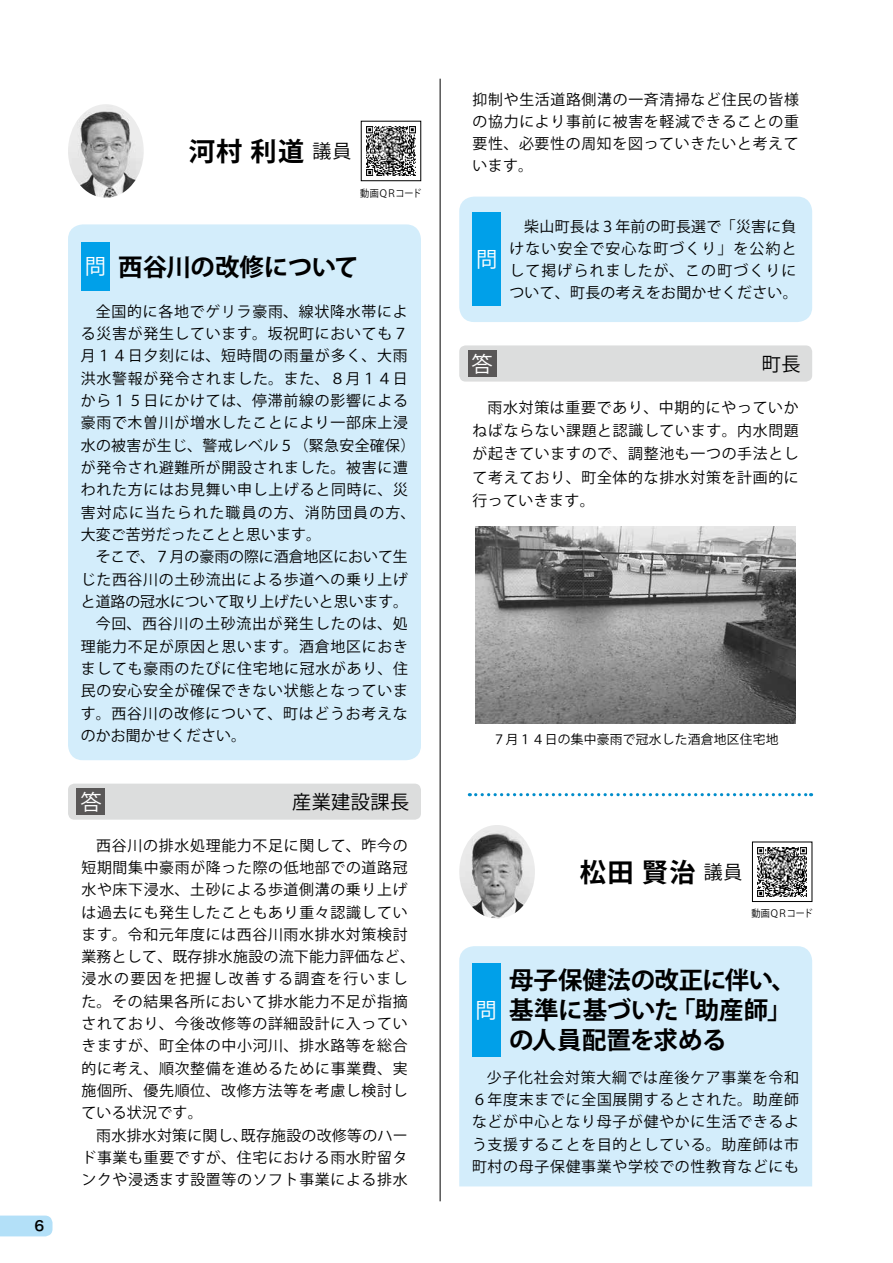
<style>
.page{position:relative;width:893px;height:1263px;background:#fff}
.page>*{position:absolute;margin:0;border:0;box-sizing:border-box;transform-origin:0 0}
.t1{font:700 26.25px "Koz Go Pr 6 N";letter-spacing:.05em;color:#000}
.t2{font:700 24.45px/29.7px "Koz Go Pr 6 N";letter-spacing:-.01em;color:#000}
.t3{font:21.3px "Koz Go Pr 6 N";color:#fff}
.t4{font:19.2px "Koz Go Pr 6 N";letter-spacing:.025em;color:#000}
.t5{font:18.9px "Koz Go Pr 6 N";color:#000}
.t6{font:14.85px/22.4px "Koz Go Pr 6 N";letter-spacing:.05em;color:#000;text-align:justify}
.t7{font:14.85px "Koz Go Pr 6 N";color:#000}
.t8{font:14.85px "Koz Go Pr 6 N";letter-spacing:.01em;color:#000}
.t9{font:13.8px "Hira Kaku Std W6";color:#000}
.t10{font:12.75px "Koz Go Pr 6 N";letter-spacing:.02em;color:#000}
.t11{font:10.05px "Koz Go Pr 6 N";letter-spacing:-.045em;color:#000;scale:.9 1}
.s1{font-weight:400;font-size:21.3px;color:#fff}
.s2{font-weight:400;font-size:18.9px}
</style>
<div class="page">
<hr style="left:440px;top:79px;width:1px;height:1122px;background:#000">
<svg style="left:476px;top:793px;width:336px;height:3px"></svg>
<div style="left:68px;top:784px;width:353px;height:36px;background:#dcdddd;border-radius:6px"></div>
<div style="left:77px;top:788px;width:28px;height:27px;background:#595757"></div>
<img style="left:475px;top:527px;width:321px;height:196px">
<div style="left:459px;top:197px;width:353px;height:125px;background:#d3edfb;border-radius:15px"></div>
<div style="left:472px;top:213px;width:29px;height:93px;background:#00a0e9"></div>
<div style="left:459px;top:345px;width:353px;height:37px;background:#dcdddd;border-radius:6px"></div>
<div style="left:468px;top:350px;width:28px;height:27px;background:#595757"></div>
<div style="left:68px;top:224px;width:353px;height:536px;background:#d3edfb;border-radius:15px"></div>
<div style="left:81px;top:242px;width:29px;height:49px;background:#00a0e9"></div>
<img style="left:366px;top:126px;width:50px;height:50px">
<img style="left:68px;top:104px;width:76px;height:94px">
<div style="left:459px;top:946px;width:353px;height:240px;background:#d3edfb"></div>
<div style="left:472px;top:963px;width:28px;height:94px;background:#00a0e9"></div>
<img style="left:757px;top:847px;width:50px;height:50px">
<div style="left:752px;top:842px;width:60px;height:60px;border:1px solid #000"></div>
<img style="left:459px;top:825px;width:76px;height:93px">
<svg style="left:0;top:1215px;width:53px;height:21px"></svg>
<p class="t9" style="left:34px;top:1215px;width:11px">6</p>
<h1 class="t1" style="left:189px;top:136px;width:117px">河村 利道</h1>
<p class="t5" style="left:313px;top:141px;width:40px">議員</p>
<p class="t11" style="left:360px;top:187px;width:70px">動画ＱＲコード</p>
<h2 class="t2" style="left:85px;top:252px;width:275px"><span class="s1">問</span>西谷川の改修について</h2>
<p class="t6" style="left:81px;top:300px;width:336px;text-align:left;text-indent:15px">全国的に各地でゲリラ豪雨、線状降水帯による災害が発生しています。坂祝町においても７月１４日夕刻には、短時間の雨量が多く、大雨洪水警報が発令されました。また、８月１４日から１５日にかけては、停滞前線の影響による豪雨で木曽川が増水したことにより一部床上浸水の被害が生じ、警戒レベル５（緊急安全確保）が発令され避難所が開設されました。被害に遭われた方にはお見舞い申し上げると同時に、災害対応に当たられた職員の方、消防団員の方、大変ご苦労だったことと思います。</p>
<p class="t7" style="left:96px;top:548px;width:314px">そこで、７月の豪雨の際に酒倉地区において生</p>
<p class="t6" style="left:81px;top:568px;width:329px">じた西谷川の土砂流出による歩道への乗り上げ</p>
<p class="t7" style="left:81px;top:593px;width:329px">と道路の冠水について取り上げたいと思います。</p>
<p class="t6" style="left:96px;top:613px;width:314px">今回、西谷川の土砂流出が発生したのは、処</p>
<p class="t6" style="left:81px;top:635px;width:329px">理能力不足が原因と思います。酒倉地区におき</p>
<p class="t6" style="left:81px;top:658px;width:329px">ましても豪雨のたびに住宅地に冠水があり、住</p>
<p class="t6" style="left:81px;top:680px;width:329px">民の安心安全が確保できない状態となっていま</p>
<p class="t6" style="left:81px;top:702px;width:329px">す。西谷川の改修について、町はどうお考えな</p>
<p class="t8" style="left:81px;top:727px;width:167px">のかお聞かせください。</p>
<h3 class="t3" style="left:80px;top:790px;width:23px">答</h3>
<p class="t4" style="left:292px;top:791px;width:119px">産業建設課長</p>
<p class="t6" style="left:81px;top:834px;width:335px;text-align:left;text-indent:15px">西谷川の排水処理能力不足に関して、昨今の短期間集中豪雨が降った際の低地部での道路冠水や床下浸水、土砂による歩道側溝の乗り上げは過去にも発生したこともあり重々認識しています。令和元年度には西谷川雨水排水対策検討業務として、既存排水施設の流下能力評価など、浸水の要因を把握し改善する調査を行いました。その結果各所において排水能力不足が指摘されており、今後改修等の詳細設計に入っていきますが、町全体の中小河川、排水路等を総合的に考え、順次整備を進めるために事業費、実施個所、優先順位、改修方法等を考慮し検討している状況です。</p>
<p class="t6" style="left:81px;top:1124px;width:328px;text-indent:15px">雨水排水対策に関し、既存施設の改修等のハード事業も重要ですが、住宅における雨水貯留タンクや浸透ます設置等のソフト事業による排水</p>
<p class="t6" style="left:473px;top:88px;width:328px">抑制や生活道路側溝の一斉清掃など住民の皆様の協力により事前に被害を軽減できることの重要性、必要性の周知を図っていきたいと考えて</p>
<p class="t6" style="left:473px;top:155px;width:62px">います。</p>
<h3 class="t3" style="left:476px;top:248px;width:23px">問</h3>
<p class="t6" style="left:509px;top:215px;width:290px;text-indent:15px">柴山町長は３年前の町長選で「災害に負けない安全で安心な町づくり」を公約として掲げられましたが、この町づくりについて、町長の考えをお聞かせください。</p>
<h3 class="t3" style="left:472px;top:352px;width:23px">答</h3>
<p class="t4" style="left:762px;top:353px;width:40px">町長</p>
<p class="t6" style="left:473px;top:396px;width:328px;line-height:23.4px;text-indent:15px">雨水対策は重要であり、中期的にやっていかねばならない課題と認識しています。内水問題が起きていますので、調整池も一つの手法として考えており、町全体的な排水対策を計画的に行っていきます。</p>
<p class="t10" style="left:493px;top:732px;width:287px">７月１４日の集中豪雨で冠水した酒倉地区住宅地</p>
<h1 class="t1" style="left:580px;top:857px;width:164px">松田 賢治 <span class="s2">議員</span></h1>
<p class="t11" style="left:751px;top:908px;width:70px">動画ＱＲコード</p>
<h2 class="t2" style="left:509px;top:966px;width:289px">母子保健法の改正に伴い、基準に基づいた「助産師」の人員配置を求める</h2>
<p class="t6" style="left:472px;top:1066px;width:329px;text-indent:15px">少子化社会対策大綱では産後ケア事業を令和６年度末までに全国展開するとされた。助産師などが中心となり母子が健やかに生活できるよう支援することを目的としている。助産師は市町村の母子保健事業や学校での性教育などにも</p>
<h3 class="t3" style="left:476px;top:998px;width:23px">問</h3>
</div>
